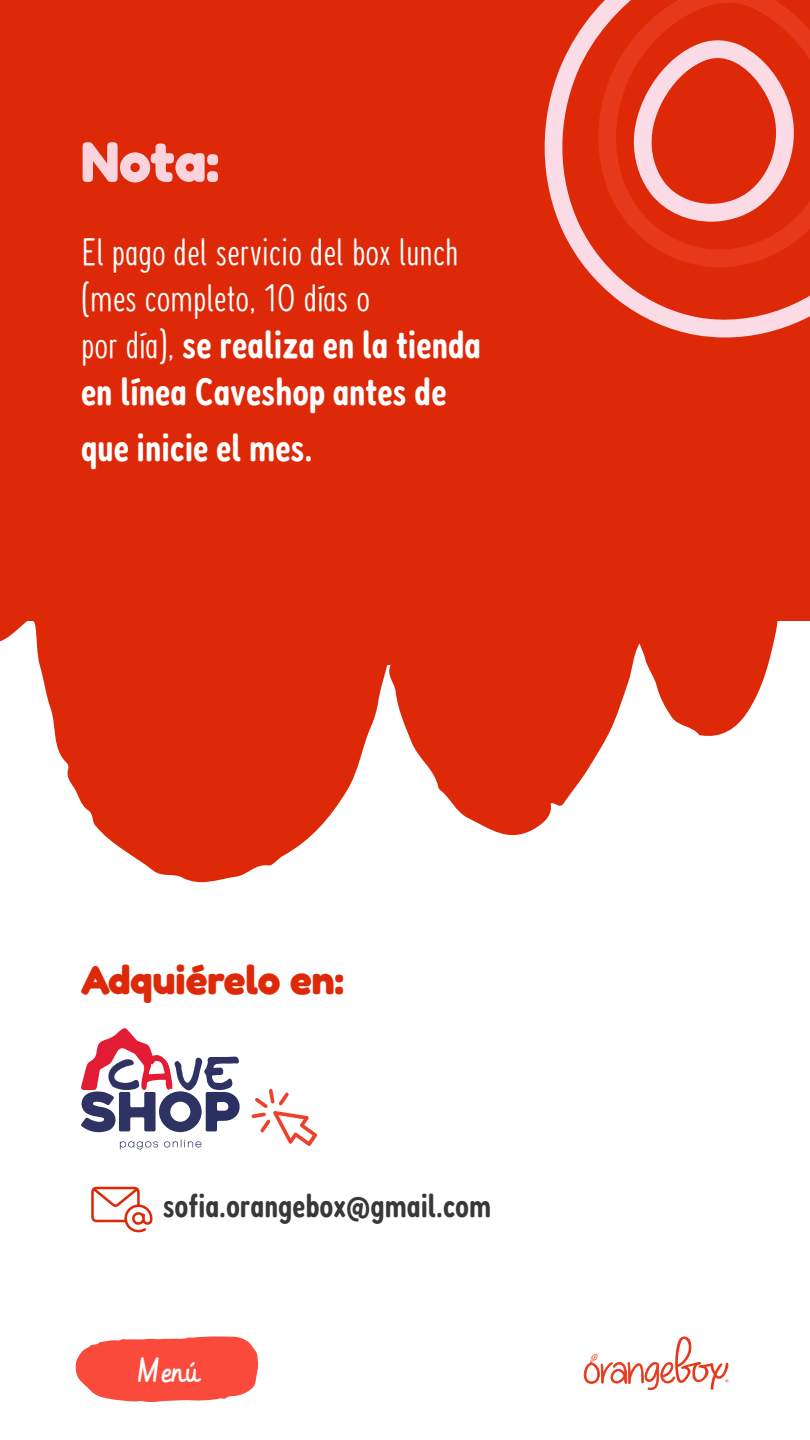
<style>
.page{position:relative;width:810px;height:1440px;background:#fff}
.page>*{position:absolute;margin:0;border:0;box-sizing:border-box;transform-origin:0 0}
.t1{font:700 57px "Fredoka";color:#fad4dd}
.t2{font:700 40.5px "Fredoka";color:#de2908}
.t3{font:500 39px/46.8px "Fredoka Condensed";color:#fff}
.t4{font:300 39px/46.8px "Fredoka Condensed";color:#fff}
.t5{font:500 33px "Fredoka Condensed";color:#383838}
.t6{font:33px "Vibur";color:#fff}
.s1{font-weight:300}
</style>
<div class="page">
<div style="left:0;top:0;width:810px;height:621px;background:#de2908"></div>
<svg style="left:0;top:621px;width:778px;height:262px;fill:#de2908"></svg>
<svg style="left:584px;top:1336px;width:144px;height:54px"></svg>
<svg style="left:544px;top:7px;width:266px;height:331px"></svg>
<svg style="left:598px;top:0;width:212px;height:267px"></svg>
<svg style="left:631px;top:38px;width:170px;height:184px"></svg>
<svg style="left:81px;top:1028px;width:159px;height:105px"></svg>
<svg style="left:120px;top:1141px;width:38px;height:8px"></svg>
<svg style="left:164px;top:1140px;width:37px;height:8px"></svg>
<svg style="left:251px;top:1089px;width:66px;height:57px"></svg>
<svg style="left:75px;top:1336px;width:184px;height:66px"></svg>
<svg style="left:91px;top:1187px;width:62px;height:46px"></svg>
<p class="t1" style="left:81px;top:125px;width:139px">Nota:</p>
<p class="t4" style="left:81px;top:228px;width:379px">El pago del servicio del box lunch (mes completo, 10 días o</p>
<p class="t3" style="left:81px;top:321px;width:402px"><span class="s1">por día),</span> se realiza en la tienda en línea Caveshop antes de</p>
<p class="t3" style="left:81px;top:423px;width:233px">que inicie el mes.</p>
<p class="t2" style="left:81px;top:954px;width:264px">Adquiérelo en:</p>
<p class="t5" style="left:163px;top:1185px;width:330px">sofia.orangebox@gmail.com</p>
<p class="t6" style="left:137px;top:1351px;width:61px">Menú</p>
</div>
